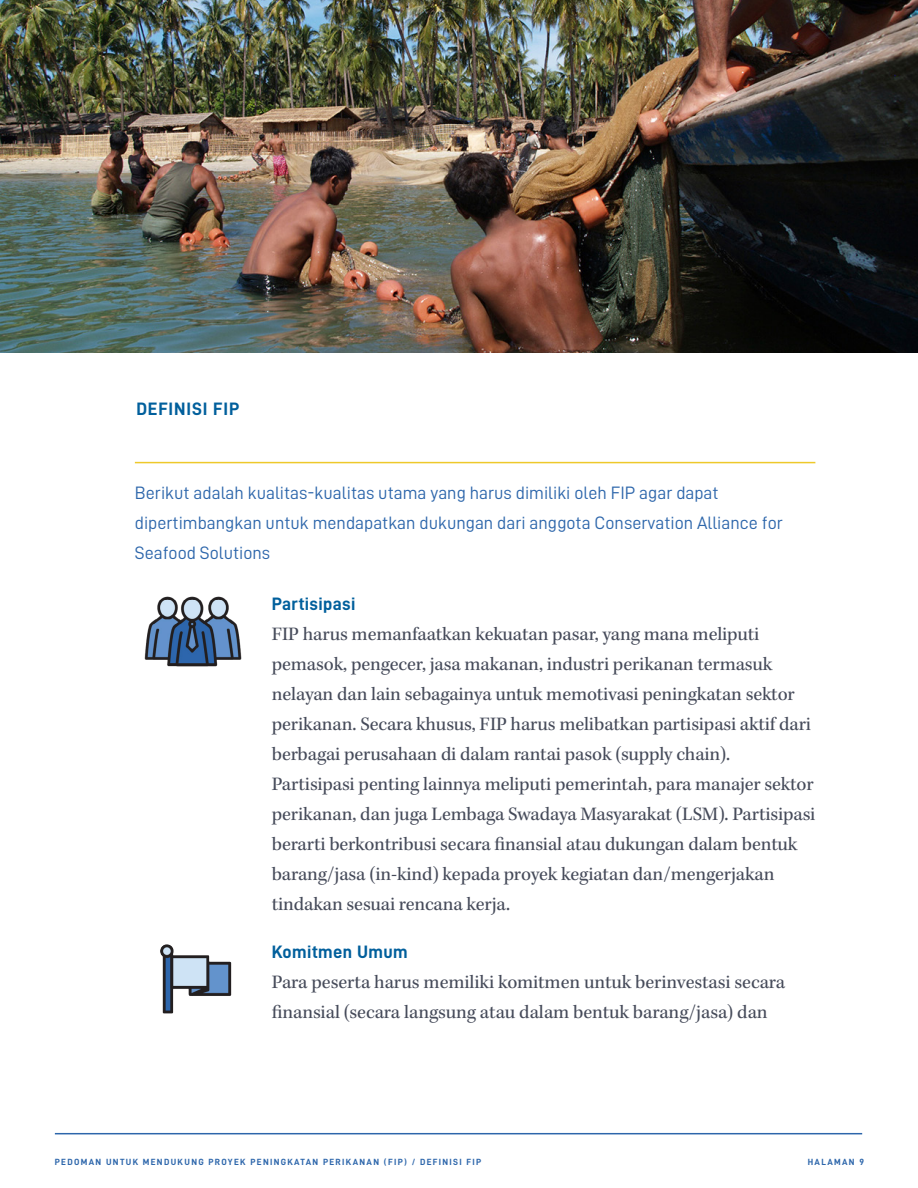
<style>
.page{position:relative;width:918px;height:1188px;background:#fff}
.page>*{position:absolute;margin:0;border:0;box-sizing:border-box;transform-origin:0 0}
.t1{font:19.5px/30px "Kepler Std";letter-spacing:-.01em;color:#464b5a}
.t2{font:18px/30px "D DIN";color:#2d66ab}
.t3{font:18px "D DIN Bold";letter-spacing:.02em;color:#005f9c}
.t4{font:18px "D DIN Bold";letter-spacing:.05em;color:#005f9c}
.t5{font:9px "D DIN Bold";letter-spacing:.15em;color:#2d66ab}
</style>
<div class="page">
<hr style="left:55px;top:1133px;width:807px;height:1px;background:#2d66ab">
<img style="left:0;top:0;width:918px;height:353px">
<hr style="left:135px;top:462px;width:680px;height:1px;background:#eec92b">
<img style="left:144px;top:596px;width:98px;height:71px">
<img style="left:160px;top:944px;width:72px;height:70px">
<p class="t4" style="left:136px;top:399px;width:104px">DEFINISI FIP</p>
<p class="t2" style="left:135px;top:477px;width:650px">Berikut adalah kualitas-kualitas utama yang harus dimiliki oleh FIP agar dapat dipertimbangkan untuk mendapatkan dukungan dari anggota Conservation Alliance for<br>Seafood Solutions</p>
<p class="t3" style="left:272px;top:594px;width:85px">Partisipasi</p>
<p class="t1" style="left:272px;top:620px;width:545px">FIP harus memanfaatkan kekuatan pasar, yang mana meliputi pemasok, pengecer, jasa makanan, industri perikanan termasuk nelayan dan lain sebagainya untuk memotivasi peningkatan sektor perikanan. Secara khusus, FIP harus melibatkan partisipasi aktif dari berbagai perusahaan di dalam rantai pasok (supply chain).<br>Partisipasi penting lainnya meliputi pemerintah, para manajer sektor perikanan, dan juga Lembaga Swadaya Masyarakat (LSM). Partisipasi berarti berkontribusi secara finansial atau dukungan dalam bentuk barang/jasa (in-kind) kepada proyek kegiatan dan/mengerjakan tindakan sesuai rencana kerja.</p>
<p class="t3" style="left:272px;top:942px;width:137px">Komitmen Umum</p>
<p class="t1" style="left:272px;top:968px;width:515px">Para peserta harus memiliki komitmen untuk berinvestasi secara finansial (secara langsung atau dalam bentuk barang/jasa) dan</p>
<p class="t5" style="left:55px;top:1157px;width:378px">PEDOMAN UNTUK MENDUKUNG PROYEK PENINGKATAN PERIKANAN (FIP) / Definisi</p>
<p class="t5" style="left:467px;top:1157px;width:16px">FIP</p>
<p class="t5" style="left:808px;top:1157px;width:58px">HALAMAN 9</p>
</div>
